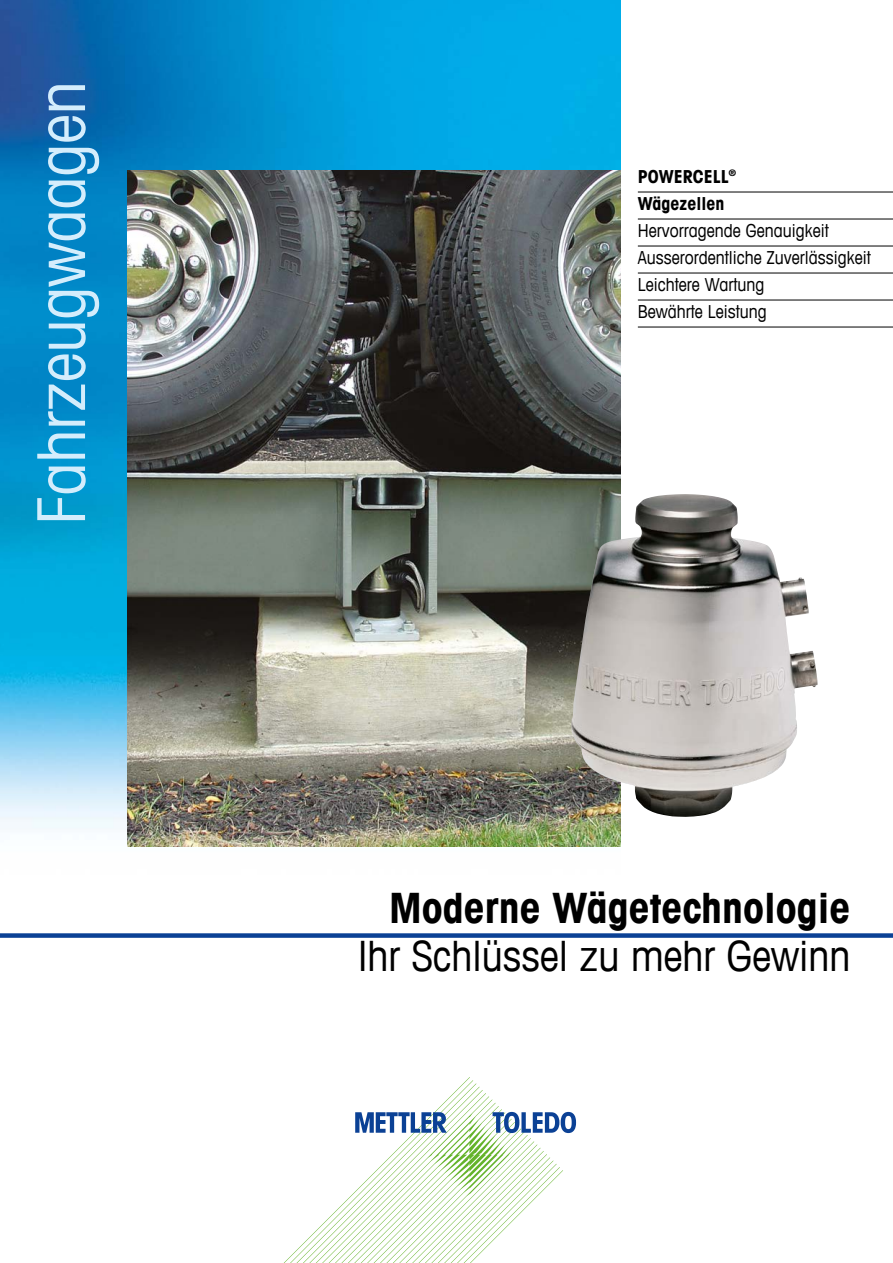
<style>
.page{position:relative;width:893px;height:1263px;background:#fff}
.page>*{position:absolute;margin:0;border:0;box-sizing:border-box;transform-origin:0 0}
.t1{font:condensed 66px "Avant Garde Com";color:#d4edfc}
.t2{font:condensed 42px "Avant Garde Com";color:#000}
.t3{font:700 condensed 42px "Avant Garde Com";color:#000}
.t4{font:condensed 18px/27px "Avant Garde Com";color:#000}
.t5{font:700 condensed 18px/27px "Avant Garde Com";color:#000}
</style>
<div class="page">
<img style="left:0;top:0;width:621px;height:847px">
<div style="left:0;top:933px;width:893px;height:5px;background:#0b4195"></div>
<svg style="left:284px;top:1077px;width:292px;height:186px"></svg>
<img style="left:128px;top:170px;width:493px;height:676px">
<img style="left:571px;top:494px;width:247px;height:323px">
<hr style="left:638px;top:192px;width:255px;height:1px;background:#000">
<hr style="left:638px;top:219px;width:255px;height:1px;background:#000">
<hr style="left:638px;top:246px;width:255px;height:1px;background:#000">
<hr style="left:638px;top:273px;width:255px;height:1px;background:#000">
<hr style="left:638px;top:300px;width:255px;height:1px;background:#000">
<hr style="left:638px;top:327px;width:255px;height:1px;background:#000">
<h1 class="t1" style="left:21px;top:525px;width:445px;rotate:-90deg">Fahrzeugwaagen</h1>
<p class="t5" style="left:638px;top:163px;width:100px">POWERCELL<sup>®<br></sup>Wägezellen</p>
<p class="t4" style="left:638px;top:217px;width:234px">Hervorragende Genauigkeit<br>Ausserordentliche Zuverlässigkeit<br>Leichtere Wartung<br>Bewährte Leistung</p>
<h2 class="t3" style="left:389px;top:881px;width:463px">Moderne Wägetechnologie</h2>
<h2 class="t2" style="left:358px;top:930px;width:494px">Ihr Schlüssel zu mehr Gewinn</h2>
</div>
